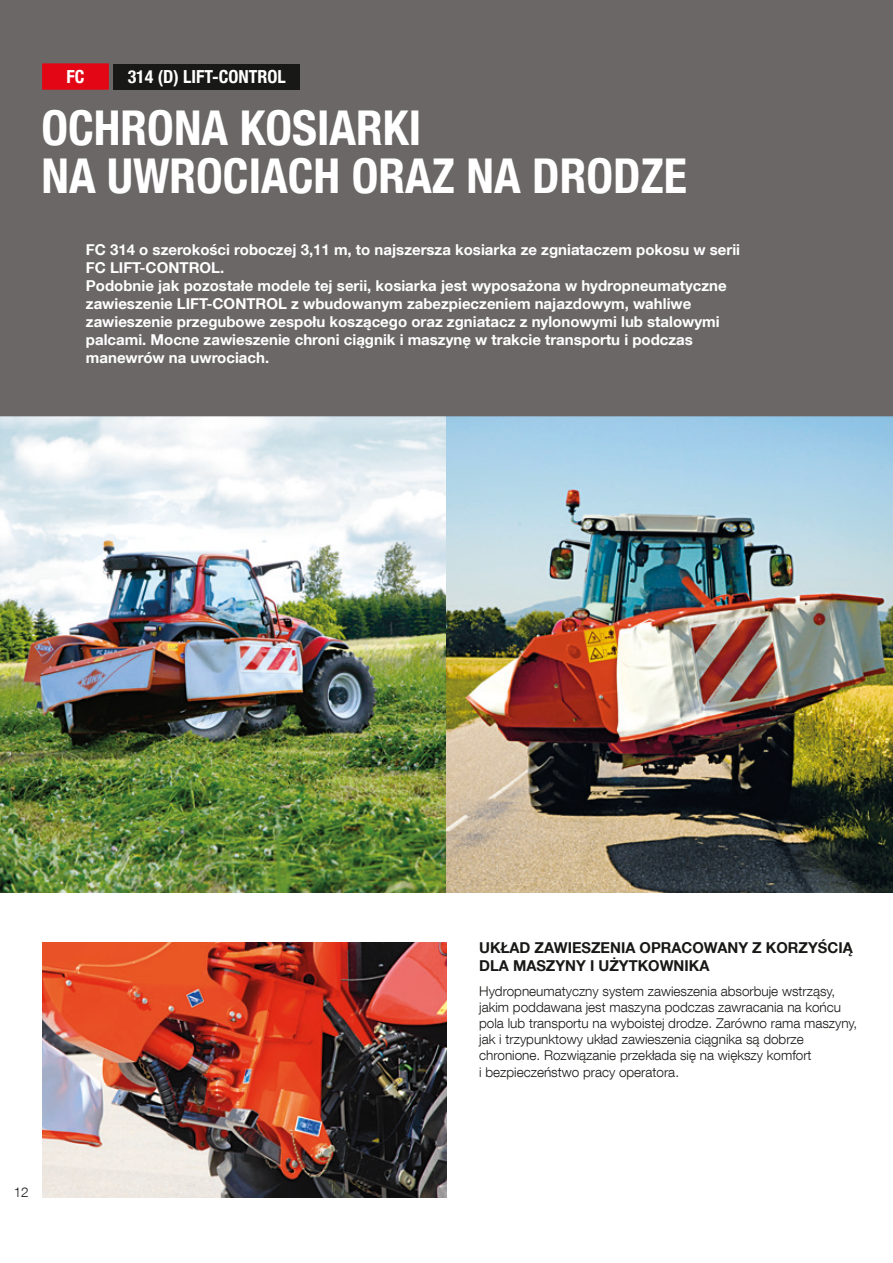
<style>
.page{position:relative;width:893px;height:1263px;background:#fff}
.page>*{position:absolute;margin:0;border:0;box-sizing:border-box;transform-origin:0 0}
.t1{font:700 condensed 48px/48px "Helvetica Neue LT Com";color:#fff}
.t2{font:700 condensed 18px "Helvetica Neue LT Com";color:#fff}
.t3{font:700 15px/18px "Helvetica Neue LT Com";color:#fff}
.t4{font:700 15px/18px "Helvetica Neue LT Com";color:#181816}
.t5{font:300 13.5px/16.2px "Helvetica Neue LT Com";color:#181816}
</style>
<div class="page">
<img style="left:0;top:416px;width:893px;height:476px">
<img style="left:43px;top:942px;width:403px;height:255px">
<div style="left:0;top:0;width:893px;height:416px;background:#6b6767"></div>
<div style="left:113px;top:64px;width:187px;height:25px;background:#181816"></div>
<p class="t2" style="left:128px;top:66px;width:160px">314 (D) LIFT-CONTROL</p>
<p class="t2" style="left:66px;top:66px;width:19px">FC</p>
<h1 class="t1" style="left:41px;top:104px;width:647px">OCHRONA KOSIARKI<br>NA UWROCIACH ORAZ NA DRODZE</h1>
<p class="t3" style="left:86px;top:240px;width:656px">FC 314 o szerokości roboczej 3,11 m, to najszersza kosiarka ze zgniataczem pokosu w serii FC LIFT-CONTROL.<br>Podobnie jak pozostałe modele tej serii, kosiarka jest wyposażona w hydropneumatyczne zawieszenie LIFT-CONTROL z wbudowanym zabezpieczeniem najazdowym, wahliwe zawieszenie przegubowe zespołu koszącego oraz zgniatacz z nylonowymi lub stalowymi palcami. Mocne zawieszenie chroni ciągnik i maszynę w trakcie transportu i podczas manewrów na uwrociach.</p>
<p class="t5" style="left:14px;top:1184px;width:17px">12</p>
<p class="t4" style="left:479px;top:938px;width:375px">UKŁAD ZAWIESZENIA OPRACOWANY Z KORZYŚCIĄ<br>DLA MASZYNY I UŻYTKOWNIKA</p>
<p class="t5" style="left:479px;top:982px;width:380px">Hydropneumatyczny system zawieszenia absorbuje wstrząsy, jakim poddawana jest maszyna podczas zawracania na końcu pola lub transportu na wyboistej drodze. Zarówno rama maszyny, jak i trzypunktowy układ zawieszenia ciągnika są dobrze chronione. Rozwiązanie przekłada się na większy komfort<br>i bezpieczeństwo pracy operatora.</p>
</div>
